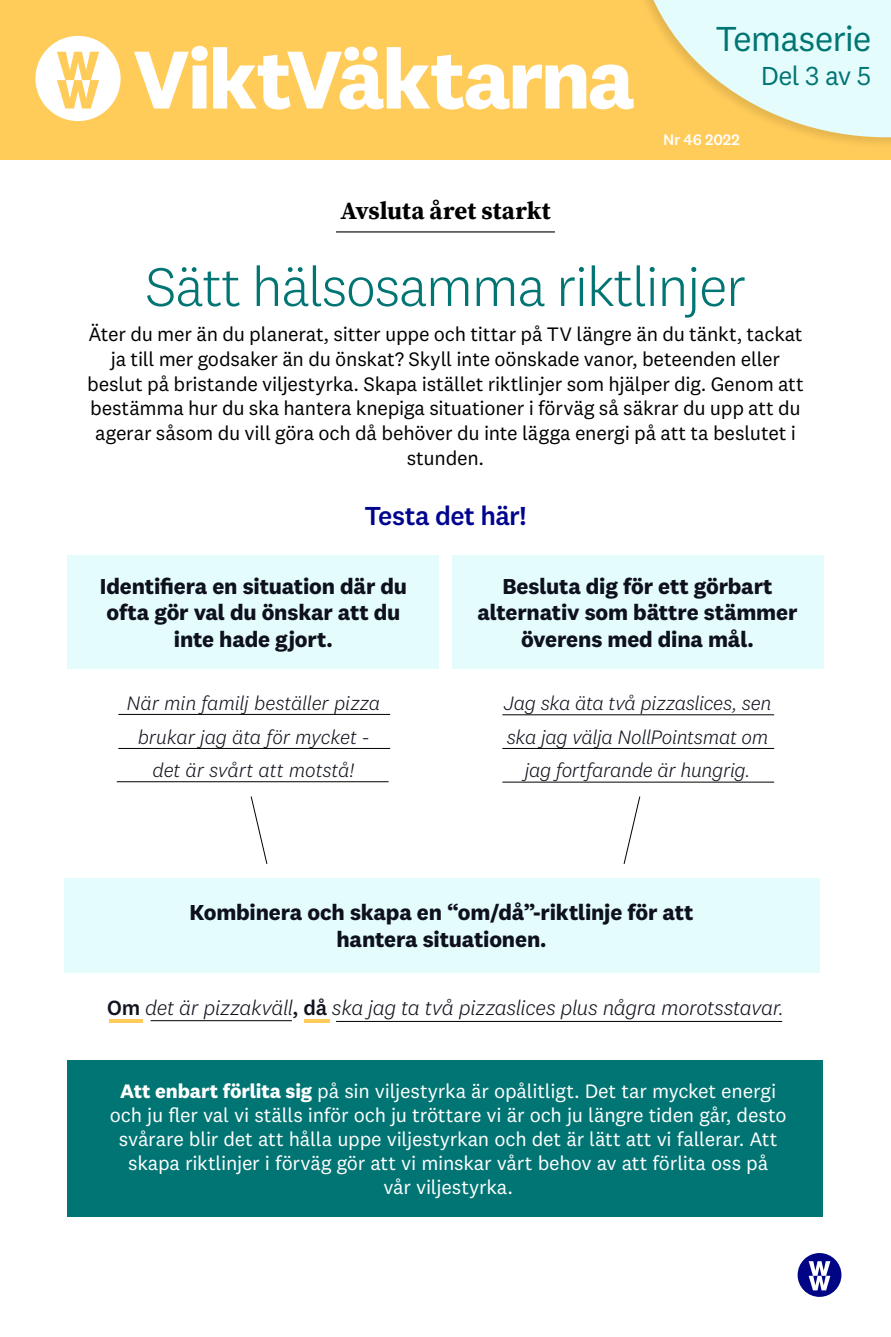
<style>
.page{position:relative;width:891px;height:1337px;background:#fff}
.page>*{position:absolute;margin:0;border:0;box-sizing:border-box;transform-origin:0 0}
.t1{font:300 56.25px "National 2";letter-spacing:-.03em;color:#007573}
.t2{font:36px "National 2";letter-spacing:-.03em;color:#007573}
.t3{font:500 27px "National 2";letter-spacing:-.02em;color:#00058f}
.t4{font:27px "National 2";color:#007573}
.t5{font:700 24.75px "Source Serif Pro";letter-spacing:-.005em;color:#000}
.t6{font:700 22.5px/26.6px "National 2";letter-spacing:-.005em;color:#0e111d;text-align:center}
.t7{font:italic 300 21.38px "National 2";letter-spacing:-.02em;color:#11131e}
.t8{font:20.25px/24.8px "National 2";letter-spacing:-.01em;color:#000;text-align:center}
.t9{font:20.25px/23.8px "National 2";letter-spacing:-.01em;color:#fff;text-align:center}
.t10{font:italic 300 20.25px/33.5px "National 2";letter-spacing:-.01em;color:#11131e;text-align:center}
.t11{font:500 15.75px "National 2";letter-spacing:-.005em;color:#fff}
.s1{font-weight:500;font-style:normal}
.s2{font-weight:700}
</style>
<div class="page">
<hr style="left:336px;top:231px;width:219px;height:1px;background:#000">
<div style="left:0;top:0;width:891px;height:160px;background:#ffcb59"></div>
<div style="left:625px;top:0;width:266px;height:149px;background:#000;opacity:.1"></div>
<svg style="left:35px;top:36px;width:86px;height:85px"></svg>
<svg style="left:134px;top:0;width:757px;height:137px"></svg>
<svg style="left:798px;top:1253px;width:43px;height:43px"></svg>
<svg style="left:305px;top:1019px;width:25px;height:3px"></svg>
<hr style="left:109px;top:1019px;width:33px;height:4px;background:#ffcb59">
<div style="left:68px;top:555px;width:371px;height:113px;background:#e4fcfc"></div>
<div style="left:452px;top:555px;width:372px;height:113px;background:#e4fcfc"></div>
<div style="left:64px;top:878px;width:756px;height:94px;background:#e4fcfc"></div>
<hr style="left:118px;top:714px;width:272px;height:1px;background:#000">
<hr style="left:151px;top:1020px;width:141px;height:1px;background:#000">
<hr style="left:336px;top:1021px;width:446px;height:1px;background:#000">
<hr style="left:502px;top:714px;width:272px;height:1px;background:#000">
<hr style="left:118px;top:748px;width:272px;height:1px;background:#000">
<hr style="left:502px;top:748px;width:272px;height:1px;background:#000">
<hr style="left:117px;top:781px;width:272px;height:1px;background:#000">
<hr style="left:502px;top:781px;width:272px;height:1px;background:#000">
<svg style="left:250px;top:796px;width:18px;height:68px"></svg>
<svg style="left:623px;top:796px;width:18px;height:68px"></svg>
<div style="left:68px;top:1060px;width:756px;height:156px;background:#007573"></div>
<h2 class="t2" style="left:716px;top:17px;width:157px">Temaserie</h2>
<h3 class="t4" style="left:761px;top:60px;width:112px">Del 3 av 5</h3>
<p class="t5" style="left:340px;top:193px;width:212px">Avsluta året starkt</p>
<p class="t11" style="left:663px;top:130px;width:78px">Nr 46 2022</p>
<h1 class="t1" style="left:145px;top:255px;width:602px">Sätt hälsosamma riktlinjer</h1>
<p class="t8" style="left:87px;top:322px;width:718px">Äter du mer än du planerat, sitter uppe och tittar på TV längre än du tänkt, tackat ja till mer godsaker än du önskat? Skyll inte oönskade vanor, beteenden eller beslut på bristande viljestyrka. Skapa istället riktlinjer som hjälper dig. Genom att bestämma hur du ska hantera knepiga situationer i förväg så säkrar du upp att du agerar såsom du vill göra och då behöver du inte lägga energi på att ta beslutet i stunden.</p>
<h3 class="t3" style="left:364px;top:499px;width:164px">Testa det här!</h3>
<p class="t6" style="left:100px;top:572px;width:309px">Identifiera en situation där du ofta gör val du önskar att du inte hade gjort.</p>
<p class="t6" style="left:478px;top:572px;width:321px">Besluta dig för ett görbart alternativ som bättre stämmer överens med dina mål.</p>
<p class="t10" style="left:127px;top:686px;width:255px">När min familj beställer pizza brukar jag äta för mycket - det är svårt att motstå!</p>
<p class="t10" style="left:504px;top:686px;width:269px">Jag ska äta två pizzaslices, sen ska jag välja NollPointsmat om jag fortfarande är hungrig.</p>
<p class="t6" style="left:190px;top:899px;width:505px">Kombinera och skapa en “om/då”-riktlinje för att hantera situationen.</p>
<p class="t7" style="left:107px;top:995px;width:678px"><span class="s1">Om</span> det är pizzakväll<span class="s1">, då</span> ska jag ta två pizzaslices plus några morotsstavar.</p>
<p class="t9" style="left:110px;top:1079px;width:678px"><span class="s2">Att enbart förlita sig</span> på sin viljestyrka är opålitligt. Det tar mycket energi och ju fler val vi ställs inför och ju tröttare vi är och ju längre tiden går, desto svårare blir det att hålla uppe viljestyrkan och det är lätt att vi fallerar. Att skapa riktlinjer i förväg gör att vi minskar vårt behov av att förlita oss på<br>vår viljestyrka.</p>
</div>
